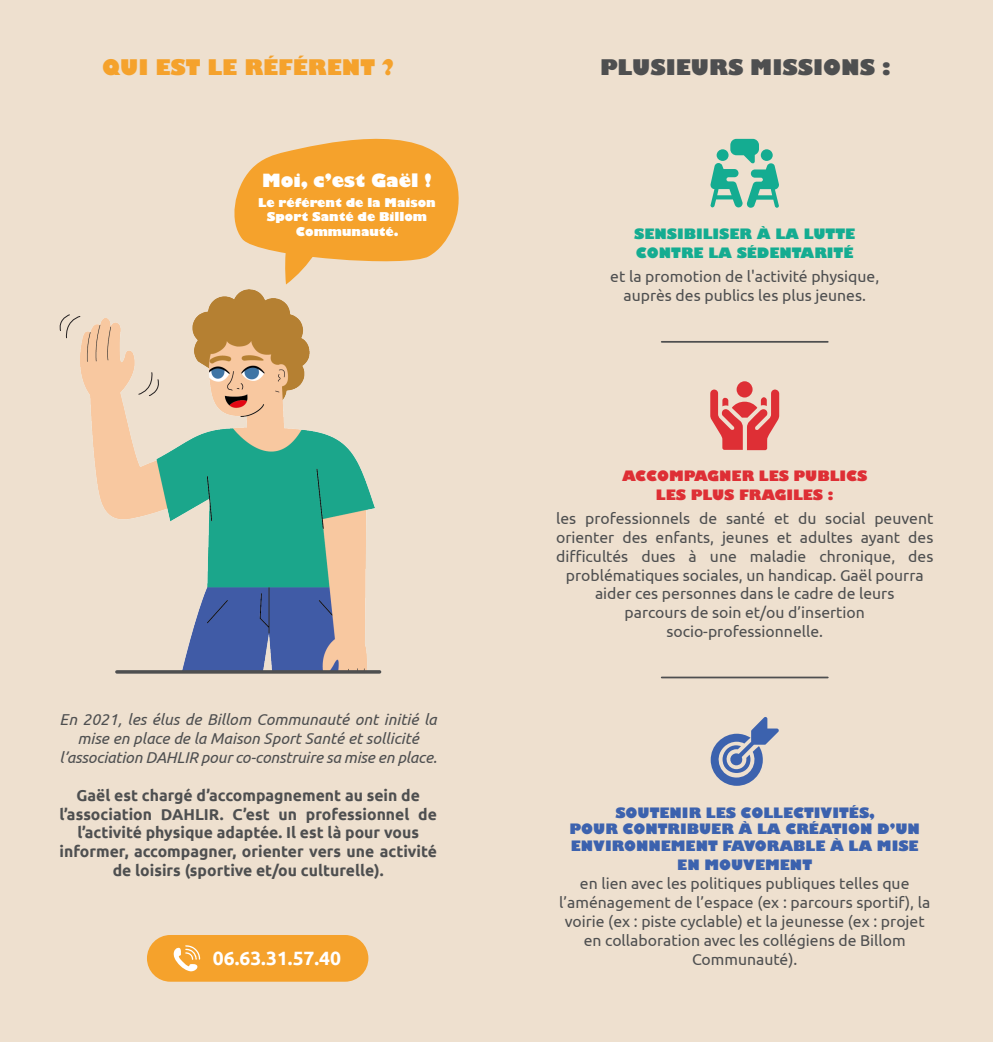
<style>
.page{position:relative;width:993px;height:1042px;background:#fff}
.page>*{position:absolute;margin:0;border:0;box-sizing:border-box;transform-origin:0 0}
.t1{font:800 21px "Gill Sans";color:#4e4f50}
.t2{font:800 21px "Gill Sans";color:#f5a22c}
.t3{font:700 19.25px "Ubuntu";color:#fff}
.t4{font:800 17.68px "Gill Sans";color:#fff}
.t5{font:15.75px/18.9px "Ubuntu";color:#4e4f50;text-align:center}
.t6{font:700 15.75px/18.9px "Ubuntu";color:#4e4f50;text-align:center}
.t7{font:italic 15.75px/18.9px "Ubuntu";color:#4e4f50;text-align:center}
.t8{font:800 14px "Gill Sans";color:#3c62ae}
.t9{font:800 14px "Gill Sans";color:#14ac91}
.t10{font:800 14px "Gill Sans";color:#de2f35}
.t11{font:800 11.9px/14.2px "Gill Sans";color:#fff;text-align:center}
</style>
<div class="page">
<div style="left:0;top:0;width:496px;height:1042px;background:#eee0cf"></div>
<div style="left:147px;top:935px;width:221px;height:46px;background:#f5a22c;border-radius:23px"></div>
<svg style="left:173px;top:945px;width:27px;height:26px"></svg>
<div style="left:496px;top:0;width:496px;height:1042px;background:#eee0cf"></div>
<hr style="left:661px;top:676px;width:166px;height:2px;background:#4e4f50">
<hr style="left:661px;top:341px;width:166px;height:2px;background:#4e4f50">
<svg style="left:710px;top:717px;width:69px;height:69px"></svg>
<svg style="left:710px;top:139px;width:69px;height:69px"></svg>
<div style="left:736px;top:381px;width:16px;height:16px;background:#de2f35;border-radius:50%"></div>
<svg style="left:710px;top:389px;width:69px;height:61px"></svg>
<svg style="left:234px;top:138px;width:225px;height:146px"></svg>
<img style="left:81px;top:289px;width:294px;height:384px">
<hr style="left:117px;top:670px;width:262px;height:3px;background:#4e4f50">
<svg style="left:138px;top:372px;width:22px;height:25px"></svg>
<svg style="left:59px;top:314px;width:22px;height:25px"></svg>
<p class="t2" style="left:102px;top:55px;width:293px">QUI EST LE RÉFÉRENT ?</p>
<p class="t4" style="left:262px;top:170px;width:171px">Moi, c’est Gaël !</p>
<p class="t11" style="left:258px;top:197px;width:179px">Le référent de la Maison<br>Sport Santé de Billom<br>Communauté.</p>
<p class="t7" style="left:60px;top:709px;width:378px">En 2021, les élus de Billom Communauté ont initié la mise en place de la Maison Sport Santé et sollicité</p>
<p class="t7" style="left:60px;top:747px;width:379px">l’association DAHLIR pour co-construire sa mise en place.</p>
<p class="t6" style="left:76px;top:785px;width:345px">Gaël est chargé d’accompagnement au sein de</p>
<p class="t6" style="left:60px;top:804px;width:379px">l’association DAHLIR. C’est un professionnel de l’activité physique adaptée. Il est là pour vous</p>
<p class="t6" style="left:60px;top:842px;width:378px">informer, accompagner, orienter vers une activité de loisirs (sportive et/ou culturelle).</p>
<p class="t3" style="left:213px;top:946px;width:130px">06.63.31.57.40</p>
<p class="t1" style="left:600px;top:55px;width:292px">PLUSIEURS MISSIONS :</p>
<p class="t9" style="left:634px;top:225px;width:222px">SENSIBILISER À LA LUTTE</p>
<p class="t9" style="left:635px;top:244px;width:219px">CONTRE LA SÉDENTARITÉ</p>
<p class="t5" style="left:610px;top:266px;width:270px">et la promotion de l'activité physique,</p>
<p class="t5" style="left:623px;top:285px;width:244px">auprès des publics les plus jeunes.</p>
<p class="t10" style="left:622px;top:467px;width:247px">ACCOMPAGNER LES PUBLICS</p>
<p class="t10" style="left:655px;top:486px;width:179px">LES PLUS FRAGILES :</p>
<p class="t5" style="left:556px;top:508px;width:378px">les professionnels de santé et du social peuvent</p>
<p class="t5" style="left:556px;top:527px;width:378px">orienter des enfants, jeunes et adultes ayant des</p>
<p class="t5" style="left:556px;top:546px;width:379px">difficultés dues à une maladie chronique, des</p>
<p class="t5" style="left:565px;top:565px;width:359px">problématiques sociales, un handicap. Gaël pourra</p>
<p class="t5" style="left:595px;top:584px;width:301px">aider ces personnes dans le cadre de leurs</p>
<p class="t5" style="left:624px;top:603px;width:242px">parcours de soin et/ou d’insertion</p>
<p class="t5" style="left:666px;top:622px;width:158px">socio-professionnelle.</p>
<p class="t8" style="left:615px;top:803px;width:261px">SOUTENIR LES COLLECTIVITÉS,</p>
<p class="t8" style="left:569px;top:820px;width:352px">POUR CONTRIBUER À LA CRÉATION D’UN</p>
<p class="t8" style="left:570px;top:837px;width:349px">ENVIRONNEMENT FAVORABLE À LA MISE</p>
<p class="t8" style="left:677px;top:856px;width:136px">EN MOUVEMENT</p>
<p class="t5" style="left:579px;top:873px;width:331px">en lien avec les politiques publiques telles que</p>
<p class="t5" style="left:559px;top:892px;width:372px">l’aménagement de l’espace (ex : parcours sportif), la voirie (ex : piste cyclable) et la jeunesse (ex : projet en collaboration avec les collégiens de Billom</p>
<p class="t5" style="left:691px;top:949px;width:107px">Communauté).</p>
</div>
